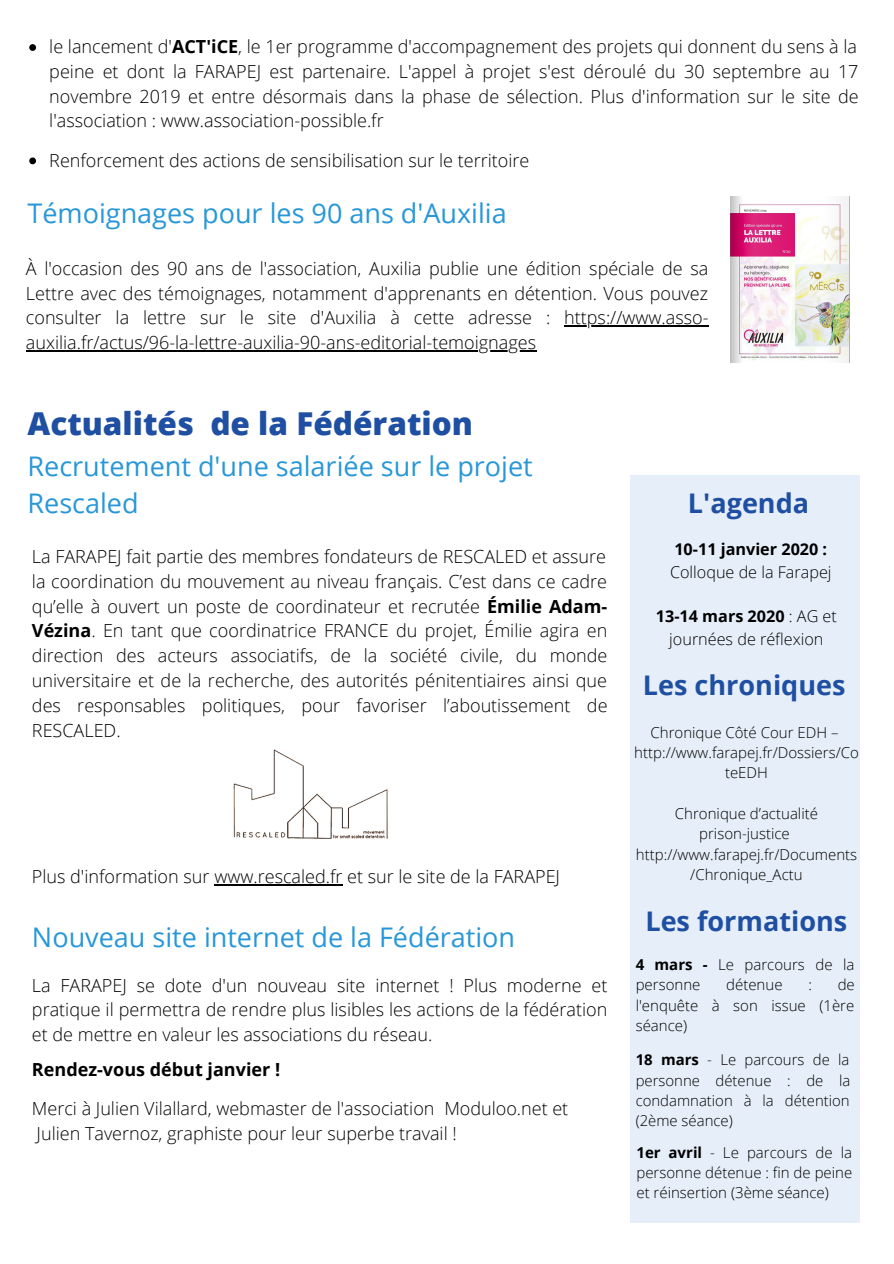
<style>
.page{position:relative;width:894px;height:1264px;background:#fff}
.page>*{position:absolute;margin:0;border:0;box-sizing:border-box;transform-origin:0 0}
.t1{font:800 31.5px "Open Sans";color:#1f4fa3}
.t2{font:27px/37.2px "Open Sans";color:#2797d8}
.t3{font:700 27px "Open Sans";color:#1f4fa3}
.t4{font:300 18px/24.8px "Open Sans";color:#000;text-align:justify}
.t5{font:700 18px "Open Sans";color:#000}
.t6{font:300 16.2px/22.2px "Open Sans";color:#000;text-align:center}
.t7{font:700 16.2px "Open Sans";color:#000}
.t8{font:300 15px/20.2px "Open Sans";color:#000;text-align:center}
.t9{font:300 14.85px/20.1px "Open Sans";color:#000;text-align:justify}
.s1{font-weight:700}
</style>
<div class="page">
<img style="left:730px;top:196px;width:119px;height:167px">
<svg style="left:29px;top:44px;width:7px;height:7px"></svg>
<svg style="left:29px;top:157px;width:7px;height:7px"></svg>
<hr style="left:564px;top:325px;width:144px;height:2px;background:#000">
<hr style="left:26px;top:350px;width:510px;height:1px;background:#000">
<img style="left:233px;top:749px;width:155px;height:90px">
<hr style="left:214px;top:884px;width:128px;height:1px;background:#000">
<div style="left:629px;top:475px;width:230px;height:747px;background:#e6eff9"></div>
<p class="t4" style="left:49px;top:34px;width:810px">le lancement d'<span class="s1">ACT'iCE</span>, le 1er programme d'accompagnement des projets qui donnent du sens à la peine et dont la FARAPEJ est partenaire. L'appel à projet s'est déroulé du 30 septembre au 17 novembre 2019 et entre désormais dans la phase de sélection. Plus d'information sur le site de l'association : www.association-possible.fr</p>
<p class="t4" style="left:49px;top:147px;width:481px">Renforcement des actions de sensibilisation sur le territoire</p>
<h2 class="t2" style="left:27px;top:194px;width:480px">Témoignages pour les 90 ans d'Auxilia</h2>
<p class="t4" style="left:26px;top:255px;width:684px">À l'occasion des 90 ans de l'association, Auxilia publie une édition spéciale de sa Lettre avec des témoignages, notamment d'apprenants en détention. Vous pouvez consulter la lettre sur le site d'Auxilia à cette adresse : https://www.asso&shy;auxilia.fr/actus/96-la-lettre-auxilia-90-ans-editorial-temoignages</p>
<h1 class="t1" style="left:27px;top:401px;width:447px">Actualités de la Fédération</h1>
<h2 class="t2" style="left:27px;top:446px;width:506px">Recrutement d'une salariée sur le projet<br>Rescaled</h2>
<p class="t4" style="left:32px;top:543px;width:577px">La FARAPEJ fait partie des membres fondateurs de RESCALED et assure la coordination du mouvement au niveau français. C’est dans ce cadre qu’elle à ouvert un poste de coordinateur et recrutée <span class="s1">Émilie Adam-Vézina</span>. En tant que coordinatrice FRANCE du projet, Émilie agira en direction des acteurs associatifs, de la société civile, du monde universitaire et de la recherche, des autorités pénitentiaires ainsi que des responsables politiques, pour favoriser l’aboutissement de RESCALED.</p>
<p class="t4" style="left:32px;top:863px;width:529px">Plus d'information sur www.rescaled.fr et sur le site de la FARAPEJ</p>
<h2 class="t2" style="left:32px;top:918px;width:484px">Nouveau site internet de la Fédération</h2>
<p class="t4" style="left:32px;top:972px;width:576px">La FARAPEJ se dote d'un nouveau site internet ! Plus moderne et pratique il permettra de rendre plus lisibles les actions de la fédération et de mettre en valeur les associations du réseau.</p>
<p class="t5" style="left:32px;top:1057px;width:250px">Rendez-vous début janvier !</p>
<p class="t4" style="left:32px;top:1095px;width:537px">Merci à Julien Vilallard, webmaster de l'association Moduloo.net et<br>Julien Tavernoz, graphiste pour leur superbe travail !</p>
<h2 class="t3" style="left:687px;top:484px;width:123px">L'agenda</h2>
<p class="t7" style="left:674px;top:538px;width:154px">10-11 janvier 2020 :</p>
<p class="t6" style="left:669px;top:560px;width:163px">Colloque de la Farapej</p>
<p class="t6" style="left:655px;top:605px;width:182px"><span class="s1">13-14 mars 2020</span> : AG et journées de réflexion</p>
<h2 class="t3" style="left:642px;top:665px;width:204px">Les chroniques</h2>
<p class="t8" style="left:634px;top:721px;width:226px">Chronique Côté Cour EDH – http://www.farapej.fr/Dossiers/Co teEDH</p>
<p class="t8" style="left:635px;top:803px;width:223px">Chronique d’actualité prison-justice http://www.farapej.fr/Documents /Chronique_Actu</p>
<h2 class="t3" style="left:645px;top:902px;width:203px">Les formations</h2>
<p class="t8" style="left:635px;top:953px;width:220px;text-align:left"><span class="s1">4 mars -</span> Le parcours de la personne</p>
<p class="t8" style="left:726px;top:974px;width:58px">détenue</p>
<p class="t8" style="left:808px;top:974px;width:5px">:</p>
<p class="t8" style="left:635px;top:974px;width:220px;text-align:justify;text-indent:202px">de l'enquête à son issue (1ère séance)</p>
<p class="t9" style="left:635px;top:1049px;width:216px"><span class="s1">18 mars</span> - Le parcours de la personne détenue : de la condamnation à la détention (2ème séance)</p>
<p class="t8" style="left:636px;top:1141px;width:217px;text-align:justify"><span class="s1">1er avril</span> - Le parcours de la personne détenue : fin de peine et réinsertion (3ème séance)</p>
</div>
